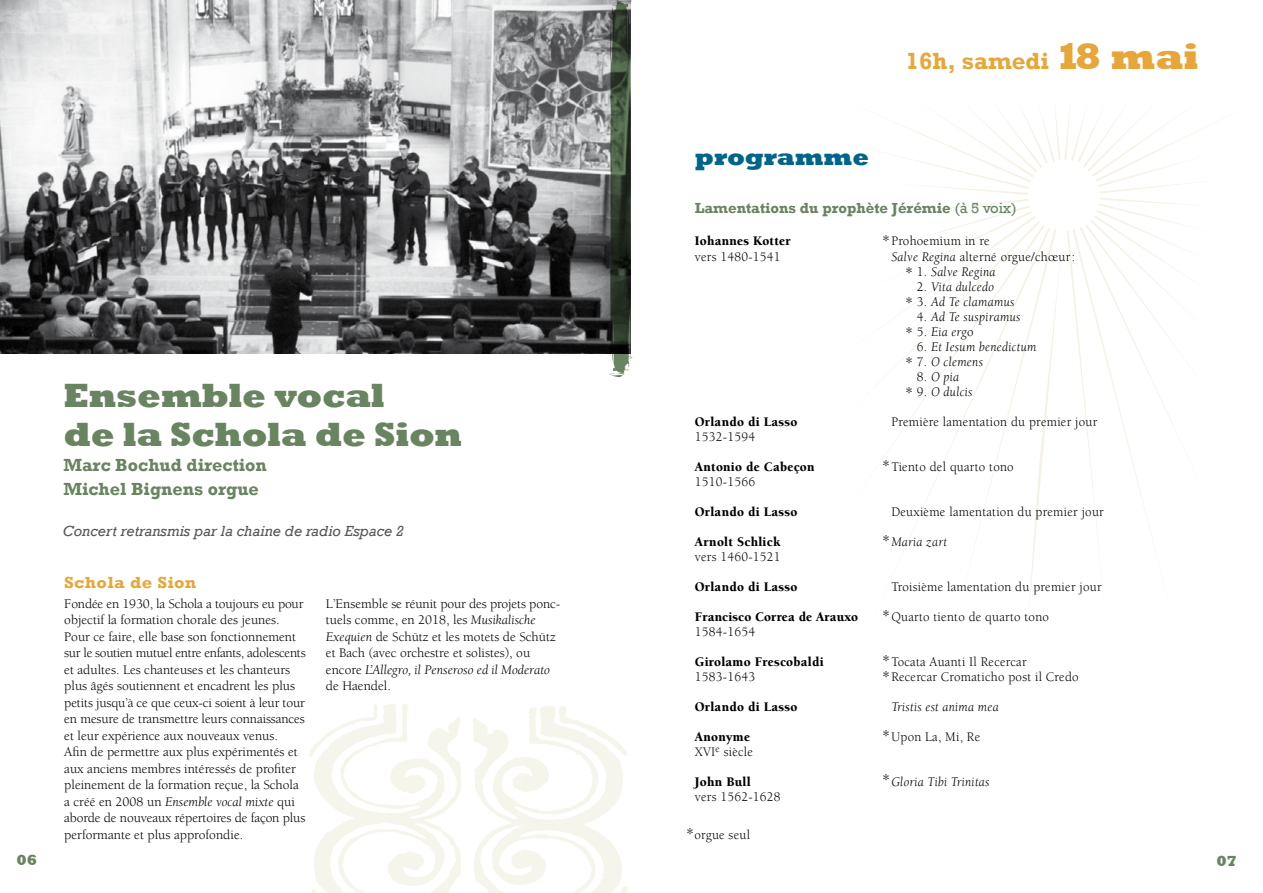
<style>
.page{position:relative;width:1263px;height:893px;background:#fff}
.page>*{position:absolute;margin:0;border:0;box-sizing:border-box;transform-origin:0 0}
.t1{font:800 34.5px/39px "Rockwell";letter-spacing:-.01em;color:#698461}
.t2{font:700 24px "Rockwell";color:#e6a63a}
.t3{font:800 24px "Rockwell";color:#00658a}
.t4{font:700 18px/24px "Rockwell";color:#698461}
.t5{font:18px/16.4px "Berkeley";color:#000;scale:.96 1}
.t6{font:700 16.5px "Rockwell";color:#e6a63a;scale:1.1 1}
.t7{font:italic 15px "Rockwell";color:#58585a}
.t8{font:700 15px "Rockwell";color:#698461}
.t9{font:800 15px "Rockwell";color:#698461}
.t10{font:13.5px/16.5px "Berkeley";color:#000}
.t11{font:13.5px "Berkeley";letter-spacing:.02em;color:#000;scale:.96 1}
.t12{font:italic 13.5px/15px "Berkeley";letter-spacing:.02em;color:#000;scale:.96 1}
.t13{font:900 13.5px "Berkeley";letter-spacing:.02em;color:#000;scale:.96 1}
.s1{font-style:italic}
.s2{font-weight:800;font-size:37.5px}
.s3{font-weight:400}
.s4{font-style:normal}
.s5{font-style:normal;font-size:18px}
.s6{font-size:18px}
</style>
<div class="page">
<img style="left:0;top:0;width:608px;height:353px">
<svg style="left:309px;top:704px;width:319px;height:189px"></svg>
<svg style="left:312px;top:716px;width:311px;height:177px"></svg>
<svg style="left:876px;top:108px;width:350px;height:452px"></svg>
<svg style="left:872px;top:228px;width:178px;height:385px"></svg>
<svg style="left:608px;top:0;width:25px;height:378px;background:#525d50"></svg>
<h1 class="t1" style="left:63px;top:376px;width:400px">Ensemble vocal<br>de la Schola de Sion</h1>
<h3 class="t4" style="left:63px;top:453px;width:205px">Marc Bochud direction<br>Michel Bignens orgue</h3>
<p class="t7" style="left:63px;top:522px;width:343px">Concert retransmis par la chaine de radio Espace 2</p>
<p class="t6" style="left:64px;top:573px;width:122px">Schola de Sion</p>
<p class="t10" style="left:64px;top:596px;width:243px">Fondée en 1930, la Schola a toujours eu pour objectif la formation chorale des jeunes.<br>Pour ce faire, elle base son fonctionnement sur le soutien mutuel entre enfants, adolescents et adultes. Les chanteuses et les chanteurs plus âgés soutiennent et encadrent les plus petits jusqu’à ce que ceux-ci soient à leur tour en mesure de transmettre leurs connaissances et leur expérience aux nouveaux venus.<br>Afin de permettre aux plus expérimentés et aux anciens membres intéressés de profiter pleinement de la formation reçue, la Schola a créé en 2008 un <span class="s1">Ensemble vocal mixte</span> qui aborde de nouveaux répertoires de façon plus performante et plus approfondie.</p>
<p class="t10" style="left:326px;top:596px;width:236px">L’Ensemble se réunit pour des projets ponc&shy;tuels comme, en 2018, les <span class="s1">Musikalische Exequien</span> de Schütz et les motets de Schütz et Bach (avec orchestre et solistes), ou encore <span class="s1">L’Allegro, il Penseroso ed il Moderato </span>de Haendel.</p>
<h2 class="t2" style="left:906px;top:47px;width:294px">16h, samedi <span class="s2">18 mai</span></h2>
<h2 class="t3" style="left:695px;top:144px;width:176px">programme</h2>
<p class="t8" style="left:695px;top:199px;width:323px">Lamentations du prophète Jérémie <span class="s3">(à 5 voix)</span></p>
<p class="t13" style="left:695px;top:233px;width:101px">Iohannes Kotter</p>
<p class="t11" style="left:891px;top:233px;width:104px">Prohoemium in re</p>
<p class="t11" style="left:695px;top:250px;width:91px">vers 1480-1541</p>
<p class="t12" style="left:905px;top:250px;width:179px;text-indent:-14px">Salve Regina <span class="s4">alterné orgue/chœur: </span><span class="s5">*</span> <span class="s4">1.</span> Salve Regina</p>
<p class="t12" style="left:905px;top:280px;width:116px;text-indent:12px"><span class="s4">2.</span> Vita dulcedo<br><span class="s5">*</span> <span class="s4">3.</span> Ad Te clamamus</p>
<p class="t12" style="left:905px;top:310px;width:122px;text-indent:12px"><span class="s4">4.</span> Ad Te suspiramus <span class="s5">*</span> <span class="s4">5.</span> Eia erg<span class="s4">o</span></p>
<p class="t12" style="left:905px;top:340px;width:139px;text-indent:12px"><span class="s4">6.</span> Et Iesum benedictum <span class="s5">*</span> <span class="s4">7.</span> O clemens</p>
<p class="t12" style="left:905px;top:370px;width:72px;text-align:center"><span class="s4">8.</span> O pia<br><span class="s5">*</span> <span class="s4">9.</span> O dulcis</p>
<p class="t13" style="left:695px;top:415px;width:108px">Orlando di Lasso</p>
<p class="t11" style="left:891px;top:415px;width:216px">Première lamentation du premier jour</p>
<p class="t11" style="left:695px;top:430px;width:64px">1532-1594</p>
<p class="t13" style="left:695px;top:460px;width:126px">Antonio de Cabeçon</p>
<p class="t11" style="left:891px;top:460px;width:129px">Tiento del quarto tono</p>
<p class="t11" style="left:695px;top:475px;width:64px">1510-1566</p>
<p class="t13" style="left:695px;top:505px;width:108px">Orlando di Lasso</p>
<p class="t11" style="left:891px;top:505px;width:223px">Deuxième lamentation du premier jour</p>
<p class="t13" style="left:695px;top:535px;width:91px">Arnolt Schlick</p>
<p class="t12" style="left:891px;top:535px;width:59px">Maria zart</p>
<p class="t11" style="left:695px;top:550px;width:91px">vers 1460-1521</p>
<p class="t13" style="left:695px;top:580px;width:108px">Orlando di Lasso</p>
<p class="t11" style="left:891px;top:580px;width:220px">Troisième lamentation du premier jour</p>
<p class="t13" style="left:695px;top:610px;width:172px">Francisco Correa de Arauxo</p>
<p class="t11" style="left:891px;top:610px;width:166px">Quarto tiento de quarto tono</p>
<p class="t11" style="left:695px;top:625px;width:64px">1584-1654</p>
<p class="t13" style="left:695px;top:655px;width:136px">Girolamo Frescobaldi</p>
<p class="t11" style="left:891px;top:655px;width:142px">Tocata Auanti Il Recercar</p>
<p class="t11" style="left:695px;top:670px;width:64px">1583-1643</p>
<p class="t11" style="left:891px;top:670px;width:197px">Recercar Cromaticho post il Credo</p>
<p class="t13" style="left:695px;top:700px;width:108px">Orlando di Lasso</p>
<p class="t12" style="left:891px;top:700px;width:113px">Tristis est anima mea</p>
<p class="t13" style="left:695px;top:730px;width:59px">Anonyme</p>
<p class="t11" style="left:891px;top:730px;width:94px">Upon La, Mi, Re</p>
<p class="t11" style="left:695px;top:745px;width:62px">XVI<sup>e</sup> siècle</p>
<p class="t13" style="left:695px;top:775px;width:60px">John Bull</p>
<p class="t12" style="left:891px;top:775px;width:104px">Gloria Tibi Trinitas</p>
<p class="t11" style="left:695px;top:790px;width:91px">vers 1562-1628</p>
<h3 class="t5" style="left:882px;top:233px;width:11px">*</h3>
<h3 class="t5" style="left:882px;top:459px;width:11px">*</h3>
<h3 class="t5" style="left:882px;top:533px;width:11px">*</h3>
<h3 class="t5" style="left:882px;top:609px;width:11px">*</h3>
<h3 class="t5" style="left:882px;top:653px;width:11px">* *</h3>
<h3 class="t5" style="left:882px;top:729px;width:11px">*</h3>
<h3 class="t5" style="left:882px;top:773px;width:11px">*</h3>
<p class="t11" style="left:686px;top:828px;width:68px"><span class="s6">*</span>orgue seul</p>
<p class="t9" style="left:17px;top:852px;width:22px">06</p>
<p class="t9" style="left:1216px;top:852px;width:22px">07</p>
</div>
